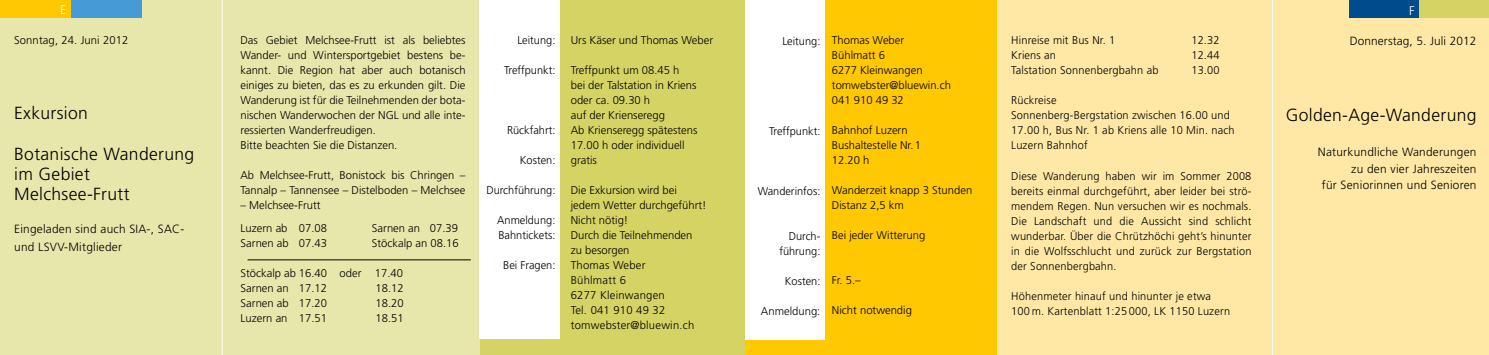
<style>
.page{position:relative;width:1489px;height:355px;background:#fff}
.page>*{position:absolute;margin:0;border:0;box-sizing:border-box;transform-origin:0 0}
.t1{font:300 17.5px/20px "Frutiger";letter-spacing:.02em;color:#000}
.t2{font:300 12.5px "Frutiger";color:#fff}
.t3{font:300 11.88px/16.2px "Frutiger";letter-spacing:.02em;color:#000;text-align:right}
.t4{font:300 11.25px/15px "Frutiger";color:#000}
</style>
<div class="page">
<div style="left:994px;top:0;width:494px;height:354px;background:#ffe7a6"></div>
<div style="left:744px;top:0;width:252px;height:354px;background:#ffc800"></div>
<hr style="left:1272px;top:0;width:1px;height:354px;background:#fff">
<div style="left:744px;top:0;width:81px;height:339px;background:#fff"></div>
<div style="left:1348px;top:0;width:71px;height:18px;background:#004b8b"></div>
<div style="left:1419px;top:0;width:69px;height:18px;background:#d6d365"></div>
<div style="left:0;top:0;width:480px;height:354px;background:#e7e6ab"></div>
<div style="left:480px;top:0;width:264px;height:354px;background:#d6d365"></div>
<hr style="left:222px;top:0;width:1px;height:354px;background:#fff">
<div style="left:480px;top:0;width:80px;height:338px;background:#fff"></div>
<div style="left:0;top:0;width:71px;height:17px;background:#ffc800"></div>
<div style="left:71px;top:0;width:71px;height:17px;background:#469ad5"></div>
<hr style="left:247px;top:259px;width:224px;height:1px;background:#000">
<p class="t2" style="left:60px;top:3px;width:8px">E</p>
<p class="t2" style="left:1408px;top:4px;width:7px">F</p>
<p class="t4" style="left:14px;top:33px;width:116px">Sonntag, 24. Juni 2012</p>
<h1 class="t1" style="left:14px;top:103px;width:75px">Exkursion</h1>
<h1 class="t1" style="left:14px;top:143px;width:182px">Botanische Wanderung im Gebiet<br>Melchsee-Frutt</h1>
<p class="t3" style="left:14px;top:220px;width:172px;line-height:17.5px;text-align:left">Eingeladen sind auch SIA-, SAC&shy;und LSVV-Mitglieder</p>
<p class="t4" style="left:240px;top:33px;width:227px">Das Gebiet Melchsee-Frutt ist als beliebtes Wander- und Wintersportgebiet bestens be&shy;kannt. Die Region hat aber auch botanisch einiges zu bieten, das es zu erkunden gilt. Die Wanderung ist für die Teilnehmenden der bota&shy;nischen Wanderwochen der NGL und alle inte&shy;ressierten Wanderfreudigen.<br>Bitte beachten Sie die Distanzen.</p>
<p class="t4" style="left:240px;top:168px;width:226px">Ab Melchsee-Frutt, Bonistock bis Chringen –<br>Tannalp – Tannensee – Distelboden – Melchsee</p>
<p class="t4" style="left:240px;top:194px;width:88px;line-height:22.5px">– Melchsee-Frutt<br>Luzern ab 07.08</p>
<p class="t4" style="left:372px;top:220px;width:88px">Sarnen an 07.39</p>
<p class="t4" style="left:240px;top:235px;width:88px">Sarnen ab 07.43</p>
<p class="t4" style="left:372px;top:235px;width:88px">Stöckalp an 08.16</p>
<p class="t4" style="left:240px;top:265px;width:164px">Stöckalp ab 16.40 oder 17.40<br>Sarnen an 17.12</p>
<p class="t4" style="left:375px;top:280px;width:30px">18.12</p>
<p class="t4" style="left:240px;top:295px;width:88px">Sarnen ab 17.20</p>
<p class="t4" style="left:375px;top:295px;width:30px">18.20</p>
<p class="t4" style="left:240px;top:310px;width:88px">Luzern an 17.51</p>
<p class="t4" style="left:375px;top:310px;width:30px">18.51</p>
<p class="t4" style="left:517px;top:33px;width:39px">Leitung:</p>
<p class="t4" style="left:504px;top:63px;width:53px">Treffpunkt:</p>
<p class="t4" style="left:507px;top:123px;width:50px">Rückfahrt:</p>
<p class="t4" style="left:520px;top:153px;width:37px">Kosten:</p>
<p class="t4" style="left:486px;top:183px;width:71px">Durchführung:</p>
<p class="t4" style="left:497px;top:213px;width:60px">Anmeldung:<br>Bahntickets:</p>
<p class="t4" style="left:503px;top:258px;width:54px">Bei Fragen:</p>
<p class="t4" style="left:570px;top:33px;width:144px">Urs Käser und Thomas Weber</p>
<p class="t4" style="left:570px;top:63px;width:128px">Treffpunkt um 08.45 h<br>bei der Talstation in Kriens oder ca. 09.30 h<br>auf der Krienseregg<br>Ab Krienseregg spätestens<br>17.00 h oder individuell gratis</p>
<p class="t4" style="left:570px;top:183px;width:137px">Die Exkursion wird bei jedem Wetter durchgeführt!<br>Nicht nötig!<br>Durch die Teilnehmenden<br>zu besorgen<br>Thomas Weber<br>Bühlmatt 6<br>6277 Kleinwangen<br>Tel. 041 910 49 32 tomwebster@bluewin.ch</p>
<p class="t4" style="left:782px;top:33px;width:39px">Leitung:</p>
<p class="t4" style="left:769px;top:123px;width:53px">Treffpunkt:</p>
<p class="t4" style="left:757px;top:183px;width:64px">Wanderinfos:</p>
<p class="t4" style="left:779px;top:228px;width:43px;text-align:right">Durch&shy;führung:</p>
<p class="t4" style="left:784px;top:273px;width:37px">Kosten:</p>
<p class="t4" style="left:761px;top:303px;width:61px">Anmeldung:</p>
<p class="t4" style="left:831px;top:33px;width:121px">Thomas Weber<br>Bühlmatt 6<br>6277 Kleinwangen tomwebster@bluewin.ch<br>041 910 49 32</p>
<p class="t4" style="left:831px;top:123px;width:91px">Bahnhof Luzern<br>Bushaltestelle Nr.1<br>12.20 h</p>
<p class="t4" style="left:831px;top:183px;width:142px">Wanderzeit knapp 3 Stunden<br>Distanz 2,5 km</p>
<p class="t4" style="left:831px;top:228px;width:95px">Bei jeder Witterung</p>
<p class="t4" style="left:831px;top:273px;width:30px">Fr. 5.–</p>
<p class="t4" style="left:831px;top:303px;width:82px">Nicht notwendig</p>
<p class="t4" style="left:1011px;top:33px;width:105px">Hinreise mit Bus Nr. 1</p>
<p class="t4" style="left:1191px;top:33px;width:30px">12.32</p>
<p class="t4" style="left:1011px;top:48px;width:46px">Kriens an</p>
<p class="t4" style="left:1191px;top:48px;width:30px">12.44</p>
<p class="t4" style="left:1011px;top:63px;width:149px">Talstation Sonnenbergbahn ab</p>
<p class="t4" style="left:1191px;top:63px;width:30px">13.00</p>
<p class="t4" style="left:1011px;top:93px;width:225px">Rückreise<br>Sonnenberg-Bergstation zwischen 16.00 und<br>17.00 h, Bus Nr. 1 ab Kriens alle 10 Min. nach<br>Luzern Bahnhof</p>
<p class="t4" style="left:1011px;top:168px;width:242px;text-align:justify">Diese Wanderung haben wir im Sommer 2008 bereits einmal durchgeführt, aber leider bei strö&shy;mendem Regen. Nun versuchen wir es nochmals.<br>Die Landschaft und die Aussicht sind schlicht wunderbar. Über die Chrützhöchi geht’s hinunter in die Wolfsschlucht und zurück zur Bergstation der Sonnenbergbahn.</p>
<p class="t4" style="left:1011px;top:288px;width:220px">Höhenmeter hinauf und hinunter je etwa<br>100 m. Kartenblatt 1:25 000, LK 1150 Luzern</p>
<p class="t3" style="left:1349px;top:33px;width:128px">Donnerstag, 5. Juli 2012</p>
<h1 class="t1" style="left:1285px;top:105px;width:192px">Golden-Age-Wanderung</h1>
<p class="t3" style="left:1317px;top:144px;width:160px">Naturkundliche Wanderungen zu den vier Jahreszeiten<br>für Seniorinnen und Senioren</p>
</div>
